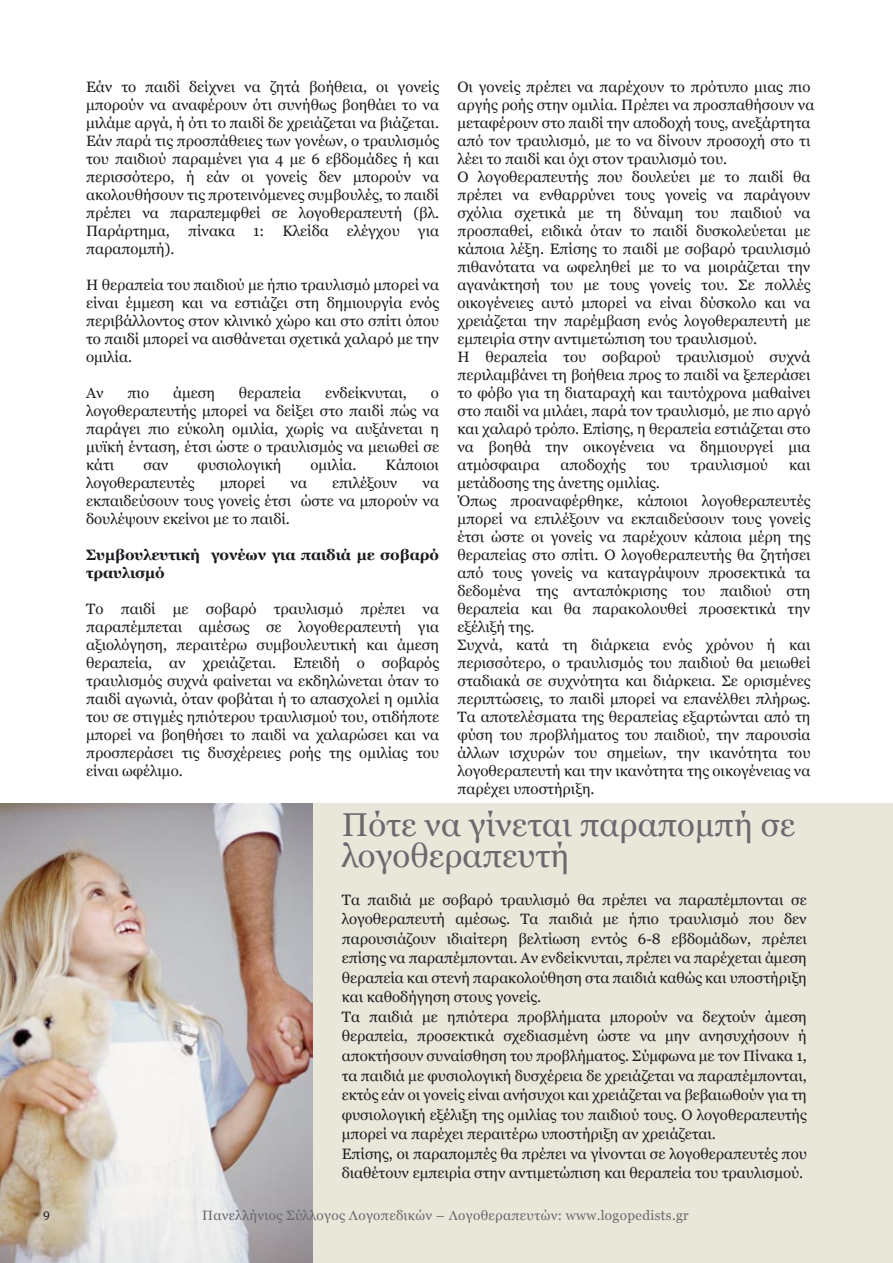
<style>
.page{position:relative;width:893px;height:1263px;background:#fff}
.page>*{position:absolute;margin:0;border:0;box-sizing:border-box;transform-origin:0 0}
.t1{font:33px/31.5px "Georgia";color:#6a696e}
.t2{font:15px/18px "Georgia";color:#1b1c20;text-align:justify}
.t3{font:700 15px/18px "Georgia";color:#1b1c20}
.t4{font:13.5px "Georgia";letter-spacing:.025em;color:#68676c}
.t5{font:12px "Georgia";color:#1b1c20}
</style>
<div class="page">
<div style="left:0;top:804px;width:893px;height:459px;background:#e9e7d9"></div>
<img style="left:0;top:804px;width:312px;height:459px">
<p class="t5" style="left:43px;top:1207px;width:8px">9</p>
<p class="t2" style="left:86px;top:78px;width:354px">Εάν το παιδί δείχνει να ζητά βοήθεια, οι γονείς μπορούν να αναφέρουν ότι συνήθως βοηθάει το να μιλάμε αργά, ή ότι το παιδί δε χρειάζεται να βιάζεται.<br>Εάν παρά τις προσπάθειες των γονέων, ο τραυλισμός του παιδιού παραμένει για 4 με 6 εβδομάδες ή και περισσότερο, ή εάν οι γονείς δεν μπορούν να ακολουθήσουν τις προτεινόμενες συμβουλές, το παιδί πρέπει να παραπεμφθεί σε λογοθεραπευτή (βλ.<br>Παράρτημα, πίνακα 1: Κλείδα ελέγχου για παραπομπή).</p>
<p class="t2" style="left:86px;top:276px;width:354px">Η θεραπεία του παιδιού με ήπιο τραυλισμό μπορεί να είναι έμμεση και να εστιάζει στη δημιουργία ενός περιβάλλοντος στον κλινικό χώρο και στο σπίτι όπου το παιδί μπορεί να αισθάνεται σχετικά χαλαρό με την ομιλία.</p>
<p class="t2" style="left:86px;top:384px;width:19px">Αν</p>
<p class="t2" style="left:128px;top:384px;width:23px">πιο</p>
<p class="t2" style="left:173px;top:384px;width:43px">άμεση</p>
<p class="t2" style="left:239px;top:384px;width:64px">θεραπεία</p>
<p class="t2" style="left:325px;top:384px;width:83px">ενδείκνυται,</p>
<p class="t2" style="left:86px;top:384px;width:354px;text-indent:345px">ο λογοθεραπευτής μπορεί να δείξει στο παιδί πώς να παράγει πιο εύκολη ομιλία, χωρίς να αυξάνεται η μυϊκή ένταση, έτσι ώστε ο τραυλισμός να μειωθεί σε κάτι</p>
<p class="t2" style="left:143px;top:456px;width:27px">σαν</p>
<p class="t2" style="left:198px;top:456px;width:85px">φυσιολογική</p>
<p class="t2" style="left:311px;top:456px;width:47px">ομιλία.</p>
<p class="t2" style="left:386px;top:456px;width:55px">Κάποιοι</p>
<p class="t2" style="left:86px;top:474px;width:110px">λογοθεραπευτές</p>
<p class="t2" style="left:220px;top:474px;width:47px">μπορεί</p>
<p class="t2" style="left:291px;top:474px;width:18px">να</p>
<p class="t2" style="left:332px;top:474px;width:67px">επιλέξουν</p>
<p class="t2" style="left:86px;top:474px;width:354px;text-indent:336px">να εκπαιδεύσουν τους γονείς έτσι ώστε να μπορούν να δουλέψουν εκείνοι με το παιδί.</p>
<p class="t3" style="left:86px;top:546px;width:354px">Συμβουλευτική γονέων για παιδιά με σοβαρό τραυλισμό</p>
<p class="t2" style="left:86px;top:600px;width:354px">Το παιδί με σοβαρό τραυλισμό πρέπει να παραπέμπεται αμέσως σε λογοθεραπευτή για αξιολόγηση, περαιτέρω συμβουλευτική και άμεση θεραπεία, αν χρειάζεται. Επειδή ο σοβαρός τραυλισμός συχνά φαίνεται να εκδηλώνεται όταν το παιδί αγωνιά, όταν φοβάται ή το απασχολεί η ομιλία του σε στιγμές ηπιότερου τραυλισμού του, οτιδήποτε μπορεί να βοηθήσει το παιδί να χαλαρώσει και να προσπεράσει τις δυσχέρειες ροής της ομιλίας του είναι ωφέλιμο.</p>
<p class="t2" style="left:457px;top:78px;width:358px;text-align:left">Οι γονείς πρέπει να παρέχουν το πρότυπο μιας πιο αργής ροής στην ομιλία. Πρέπει να προσπαθήσουν να μεταφέρουν στο παιδί την αποδοχή τους, ανεξάρτητα από τον τραυλισμό, με το να δίνουν προσοχή στο τι λέει το παιδί και όχι στον τραυλισμό του.<br>Ο λογοθεραπευτής που δουλεύει με το παιδί θα πρέπει να ενθαρρύνει τους γονείς να παράγουν σχόλια σχετικά με τη δύναμη του παιδιού να προσπαθεί, ειδικά όταν το παιδί δυσκολεύεται με κάποια λέξη. Επίσης το παιδί με σοβαρό τραυλισμό πιθανότατα να ωφεληθεί με το να μοιράζεται την αγανάκτησή του με τους γονείς του. Σε πολλές οικογένειες αυτό μπορεί να είναι δύσκολο και να χρειάζεται την παρέμβαση ενός λογοθεραπευτή με εμπειρία στην αντιμετώπιση του τραυλισμού.<br>Η θεραπεία του σοβαρού τραυλισμού συχνά περιλαμβάνει τη βοήθεια προς το παιδί να ξεπεράσει το φόβο για τη διαταραχή και ταυτόχρονα μαθαίνει στο παιδί να μιλάει, παρά τον τραυλισμό, με πιο αργό και χαλαρό τρόπο. Επίσης, η θεραπεία εστιάζεται στο να βοηθά την οικογένεια να δημιουργεί μια ατμόσφαιρα</p>
<p class="t2" style="left:561px;top:456px;width:67px">αποδοχής</p>
<p class="t2" style="left:647px;top:456px;width:24px">του</p>
<p class="t2" style="left:691px;top:456px;width:79px">τραυλισμού</p>
<p class="t2" style="left:789px;top:456px;width:23px">και</p>
<p class="t2" style="left:457px;top:474px;width:354px;text-align:left">μετάδοσης της άνετης ομιλίας.<br>Όπως προαναφέρθηκε, κάποιοι λογοθεραπευτές μπορεί να επιλέξουν να εκπαιδεύσουν τους γονείς έτσι ώστε οι γονείς να παρέχουν κάποια μέρη της θεραπείας στο σπίτι. Ο λογοθεραπευτής θα ζητήσει από τους γονείς να καταγράψουν προσεκτικά τα δεδομένα της ανταπόκρισης του παιδιού στη θεραπεία και θα παρακολουθεί προσεκτικά την εξέλιξή της.<br>Συχνά, κατά τη διάρκεια ενός χρόνου ή και περισσότερο, ο τραυλισμός του παιδιού θα μειωθεί σταδιακά σε συχνότητα και διάρκεια. Σε ορισμένες περιπτώσεις, το παιδί μπορεί να επανέλθει πλήρως.<br>Τα αποτελέσματα της θεραπείας εξαρτώνται από τη φύση του προβλήματος του παιδιού, την παρουσία άλλων ισχυρών του σημείων, την ικανότητα του λογοθεραπευτή και την ικανότητα της οικογένειας να παρέχει υποστήριξη.</p>
<p class="t1" style="left:342px;top:809px;width:455px">Πότε να γίνεται παραπομπή σε λογοθεραπευτή</p>
<p class="t2" style="left:342px;top:890px;width:467px;line-height:19.5px;text-align:left">Τα παιδιά με σοβαρό τραυλισμό θα πρέπει να παραπέμπονται σε λογοθεραπευτή αμέσως. Τα παιδιά με ήπιο τραυλισμό που δεν παρουσιάζουν ιδιαίτερη βελτίωση εντός 6-8 εβδομάδων, πρέπει επίσης να παραπέμπονται. Αν ενδείκνυται, πρέπει να παρέχεται άμεση θεραπεία και στενή παρακολούθηση στα παιδιά καθώς και υποστήριξη και καθοδήγηση στους γονείς.<br>Τα παιδιά με ηπιότερα προβλήματα μπορούν να δεχτούν άμεση θεραπεία, προσεκτικά σχεδιασμένη ώστε να μην ανησυχήσουν ή αποκτήσουν συναίσθηση του προβλήματος. Σύμφωνα με τον Πίνακα 1, τα παιδιά με φυσιολογική δυσχέρεια δε χρειάζεται να παραπέμπονται, εκτός εάν οι γονείς είναι ανήσυχοι και χρειάζεται να βεβαιωθούν για τη φυσιολογική εξέλιξη της ομιλίας του παιδιού τους. Ο λογοθεραπευτής μπορεί να παρέχει περαιτέρω υποστήριξη αν χρειάζεται.<br>Επίσης, οι παραπομπές θα πρέπει να γίνονται σε λογοθεραπευτές που διαθέτουν εμπειρία στην αντιμετώπιση και θεραπεία του τραυλισμού.</p>
<p class="t4" style="left:202px;top:1207px;width:488px">Πανελλήνιος Σύλλογος Λογοπεδικών – Λογοθεραπευτών: www.logopedists.gr</p>
</div>
